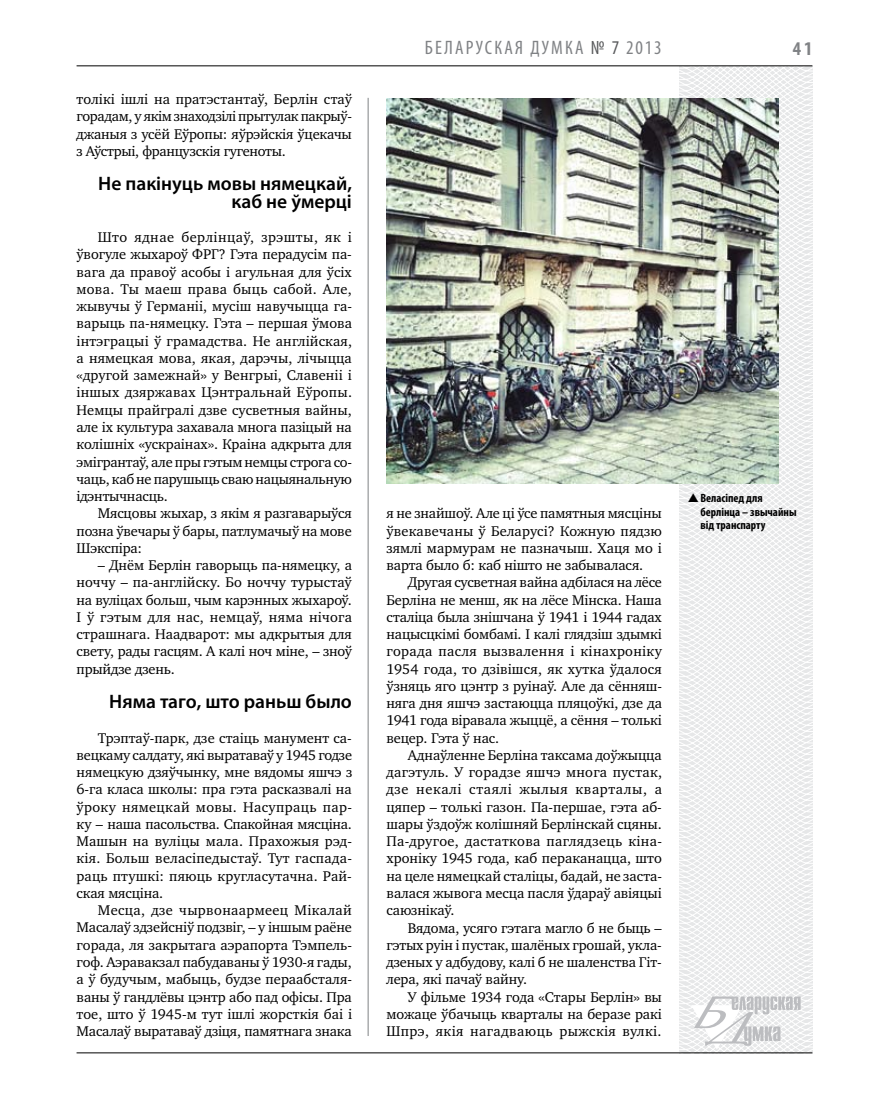
<style>
.page{position:relative;width:872px;height:1106px;background:#fff}
.page>*{position:absolute;margin:0;border:0;box-sizing:border-box;transform-origin:0 0}
.t1{font:600 19.5px/17.2px "Myriad Pro";color:#000;text-align:right}
.t2{font:condensed 19.5px "Myriad Pro";letter-spacing:.105em;color:#808285}
.t3{font:700 condensed 19.5px "Myriad Pro";color:#808285}
.t4{font:14.4px/17.2px "Charter C";letter-spacing:-.01em;color:#000;text-align:justify}
.t5{font:700 condensed 12px/13.5px "Myriad Pro";color:#000}
.s1{color:#58595b}
</style>
<div class="page">
<hr style="left:368px;top:98px;width:1px;height:938px;background:#808285">
<svg style="left:621px;top:65px;width:192px;height:989px"></svg>
<svg style="left:691px;top:996px;width:109px;height:53px"></svg>
<hr style="left:77px;top:65px;width:735px;height:1px;background:#000">
<hr style="left:77px;top:1052px;width:735px;height:1px;background:#000">
<img style="left:386px;top:98px;width:393px;height:386px">
<svg style="left:688px;top:493px;width:23px;height:10px"></svg>
<p class="t4" style="left:77px;top:91px;width:277px">толікі ішлі на пратэстантаў, Берлін стаў горадам, у якім знаходзілі прытулак пакрыў&shy;джаныя з усёй Еўропы: яўрэйскія ўцекачы з Аўстрыі, французскія гугеноты.</p>
<h1 class="t1" style="left:98px;top:175px;width:255px">Не пакінуць мовы нямецкай, каб не ўмерці</h1>
<p class="t4" style="left:77px;top:229px;width:277px;text-indent:21px">Што яднае берлінцаў, зрэшты, як і ўвогуле жыхароў ФРГ? Гэта перадусім па&shy;вага да правоў асобы і агульная для ўсіх мова. Ты маеш права быць сабой. Але, жывучы ў Германіі, мусіш навучыцца га&shy;варыць па-нямецку. Гэта – першая ўмова інтэграцыі ў грамадства. Не англійская, а нямецкая мова, якая, дарэчы, лічыцца «другой замежнай» у Венгрыі, Славеніі і іншых дзяржавах Цэнтральнай Еўропы.<br>Немцы прайгралі дзве сусветныя вайны, але іх культура захавала многа пазіцый на колішніх «ускраінах». Краіна адкрыта для эмігрантаў, але пры гэтым немцы строга со&shy;чаць, каб не парушыць сваю нацыянальную ідэнтычнасць.</p>
<p class="t4" style="left:77px;top:505px;width:277px;text-indent:21px">Мясцовы жыхар, з якім я разгаварыўся позна ўвечары ў бары, патлумачыў на мове Шэкспіра:</p>
<p class="t4" style="left:77px;top:556px;width:277px;text-indent:21px">– Днём Берлін гаворыць па-нямецку, а ноччу – па-англійску. Бо ноччу турыстаў на вуліцах больш, чым карэнных жыхароў.<br>І ў гэтым для нас, немцаў, няма нічога страшнага. Наадварот: мы адкрытыя для свету, рады гасцям. А калі ноч міне, – зноў прыйдзе дзень.</p>
<h1 class="t1" style="left:109px;top:692px;width:244px">Няма таго, што раньш было</h1>
<p class="t4" style="left:77px;top:729px;width:277px;text-indent:21px">Трэптаў-парк, дзе стаіць манумент са&shy;вецкаму салдату, які выратаваў у 1945 годзе нямецкую дзяўчынку, мне вядомы яшчэ з 6-га класа школы: пра гэта расказвалі на ўроку нямецкай мовы. Насупраць пар&shy;ку – наша пасольства. Спакойная мясціна.<br>Машын на вуліцы мала. Прахожыя рэд&shy;кія. Больш веласіпедыстаў. Тут гаспада&shy;раць птушкі: пяюць кругласутачна. Рай&shy;ская мясціна.</p>
<p class="t4" style="left:77px;top:901px;width:277px;text-indent:21px">Месца, дзе чырвонаармеец Мікалай Масалаў здзейсніў подзвіг, – у іншым раёне горада, ля закрытага аэрапорта Тэмпель&shy;гоф. Аэравакзал пабудаваны ў 1930-я гады, а ў будучым, мабыць, будзе пераабсталя&shy;ваны ў гандлёвы цэнтр або пад офісы. Пра тое, што ў 1945-м тут ішлі жорсткія баі і Масалаў выратаваў дзіця, памятнага знака</p>
<h1 class="t2" style="left:425px;top:36px;width:138px">БЕЛАРУСКА Я ДУМКА</h1>
<h1 class="t2" style="left:591px;top:36px;width:72px"><span class="s1">№ 7</span> 2013</h1>
<h1 class="t3" style="left:793px;top:37px;width:21px">41</h1>
<p class="t4" style="left:386px;top:505px;width:277px">я не знайшоў. Але ці ўсе памятныя мясціны ўвекавечаны ў Беларусі? Кожную пядзю зямлі мармурам не пазначыш. Хаця мо і варта было б: каб нішто не забывалася.</p>
<p class="t4" style="left:386px;top:574px;width:277px;text-indent:21px">Другая сусветная вайна адбілася на лёсе Берліна не менш, як на лёсе Мінска. Наша сталіца была знішчана ў 1941 і 1944 гадах нацысцкімі бомбамі. І калі глядзіш здымкі горада пасля вызвалення і кінахроніку 1954 года, то дзівішся, як хутка ўдалося ўзняць яго цэнтр з руінаў. Але да сённяш&shy;няга дня яшчэ застаюцца пляцоўкі, дзе да 1941 года віравала жыццё, а сёння – толькі вецер. Гэта ў нас.</p>
<p class="t4" style="left:386px;top:746px;width:277px;text-indent:21px">Аднаўленне Берліна таксама доўжыцца дагэтуль. У горадзе яшчэ многа пустак, дзе некалі стаялі жылыя кварталы, а цяпер – толькі газон. Па-першае, гэта аб&shy;шары ўздоўж колішняй Берлінскай сцяны.<br>Па-другое, дастаткова паглядзець кіна&shy;хроніку 1945 года, каб пераканацца, што на целе нямецкай сталіцы, бадай, не заста&shy;валася жывога месца пасля ўдараў авіяцыі саюзнікаў.</p>
<p class="t4" style="left:386px;top:919px;width:277px;text-indent:21px">Вядома, усяго гэтага магло б не быць – гэтых руін і пустак, шалёных грошай, укла&shy;дзеных у адбудову, калі б не шаленства Гіт&shy;лера, які пачаў вайну.</p>
<p class="t4" style="left:386px;top:988px;width:277px;text-indent:21px">У фільме 1934 года «Стары Берлін» вы можаце ўбачыць кварталы на беразе ракі Шпрэ, якія нагадваюць рыжскія вулкі.</p>
<p class="t5" style="left:700px;top:491px;width:98px">Веласіпед для берлінца – звычайны від транспарту</p>
</div>
